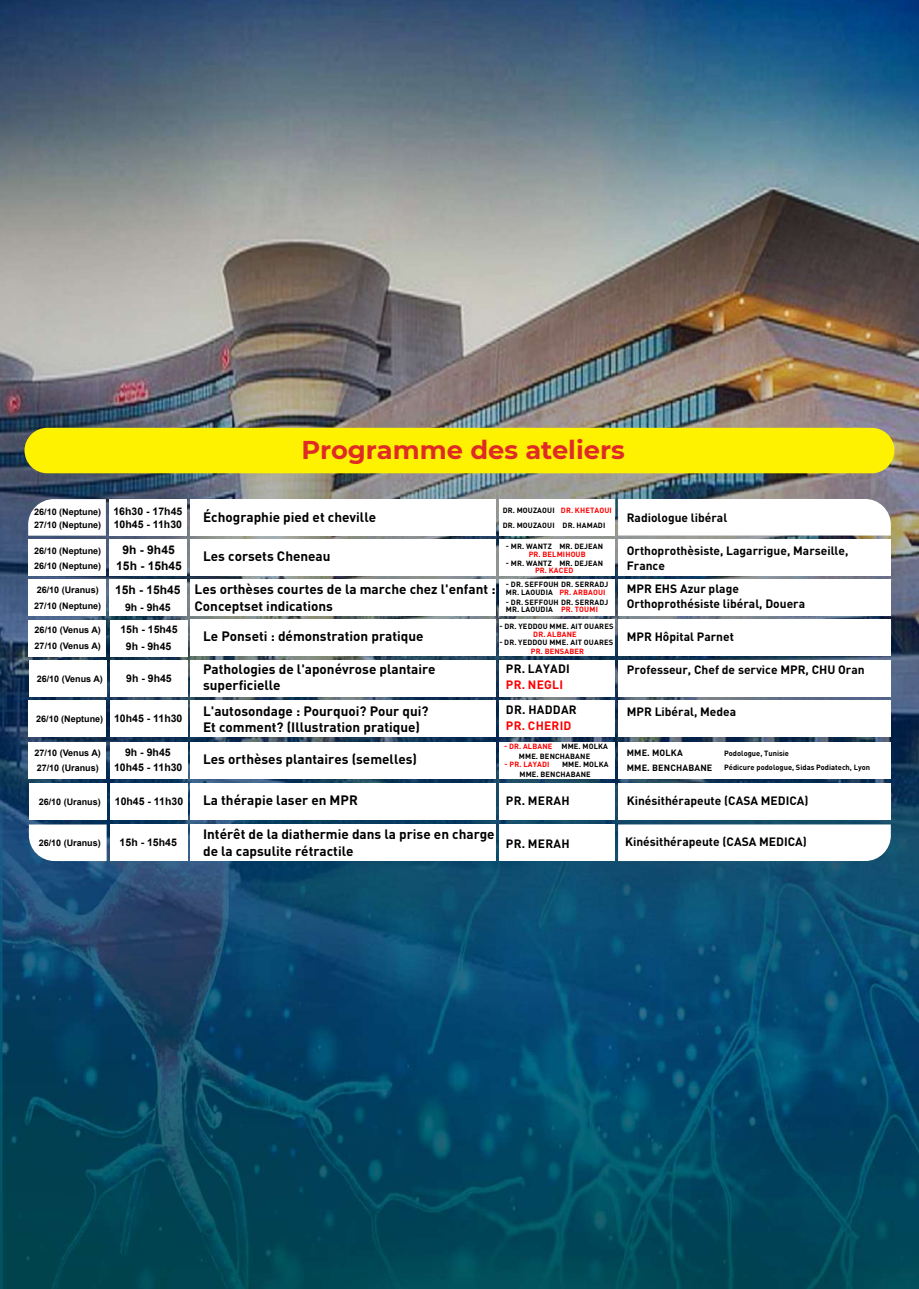
<style>
.page{position:relative;width:919px;height:1289px;background:#fff}
.page>*{position:absolute;margin:0;border:0;box-sizing:border-box;transform-origin:0 0}
.t1{font:700 25.8px "Montserrat";color:#df2b26}
.t2{font:700 13.5px/16.2px "DIN Pro";color:#000}
.t3{font:700 12px/14.4px "DIN Pro";color:#000}
.t4{font:700 12px/15.9px "Arial";color:#000;text-align:center}
.t5{font:700 12px "DIN Pro";letter-spacing:.02em;color:#000}
.t6{font:700 12px "DIN Pro";letter-spacing:.02em;color:#f00}
.t7{font:700 10.5px/16.5px "Arial";color:#000;text-align:center}
.t8{font:700 9px/15.6px "Arial";color:#000}
.t9{font:700 9px "DIN Pro";letter-spacing:.02em;color:#000}
.t10{font:700 7.5px/15.1px "DIN Pro";letter-spacing:.02em;color:#000}
.t11{font:700 7.5px "DIN Pro";letter-spacing:.02em;color:#f00}
.t12{font:700 7.5px "DIN Pro";color:#000}
.s1{font-size:10.5px}
.s2{color:#f00}
</style>
<div class="page">
<img style="left:0;top:0;width:918px;height:1288px">
<div style="left:25px;top:428px;width:869px;height:45px;background:#fff200;border-radius:23px"></div>
<div style="left:191px;top:499px;width:305px;height:36px;background:#fff"></div>
<div style="left:499px;top:499px;width:115px;height:36px;background:#fff"></div>
<svg style="left:618px;top:499px;width:272px;height:36px"></svg>
<div style="left:191px;top:539px;width:305px;height:36px;background:#fff"></div>
<div style="left:499px;top:539px;width:115px;height:36px;background:#fff"></div>
<div style="left:618px;top:539px;width:272px;height:36px;background:#fff"></div>
<div style="left:191px;top:579px;width:305px;height:37px;background:#fff"></div>
<div style="left:499px;top:579px;width:115px;height:36px;background:#fff"></div>
<div style="left:618px;top:579px;width:272px;height:36px;background:#fff"></div>
<div style="left:191px;top:619px;width:305px;height:37px;background:#fff"></div>
<div style="left:499px;top:619px;width:115px;height:37px;background:#fff"></div>
<div style="left:618px;top:619px;width:272px;height:37px;background:#fff"></div>
<div style="left:191px;top:660px;width:305px;height:36px;background:#fff"></div>
<div style="left:499px;top:660px;width:115px;height:36px;background:#fff"></div>
<div style="left:618px;top:660px;width:272px;height:36px;background:#fff"></div>
<div style="left:191px;top:700px;width:305px;height:37px;background:#fff"></div>
<div style="left:499px;top:700px;width:115px;height:37px;background:#fff"></div>
<div style="left:618px;top:700px;width:272px;height:37px;background:#fff"></div>
<div style="left:191px;top:742px;width:305px;height:36px;background:#fff"></div>
<div style="left:499px;top:742px;width:115px;height:36px;background:#fff"></div>
<div style="left:499px;top:783px;width:115px;height:36px;background:#fff"></div>
<div style="left:499px;top:824px;width:115px;height:37px;background:#fff"></div>
<div style="left:618px;top:741px;width:272px;height:37px;background:#fff"></div>
<div style="left:191px;top:783px;width:305px;height:36px;background:#fff"></div>
<div style="left:618px;top:783px;width:272px;height:36px;background:#fff"></div>
<div style="left:109px;top:499px;width:78px;height:36px;background:#fff"></div>
<svg style="left:28px;top:499px;width:78px;height:36px"></svg>
<div style="left:109px;top:539px;width:78px;height:36px;background:#fff"></div>
<div style="left:28px;top:539px;width:78px;height:36px;background:#fff"></div>
<div style="left:109px;top:579px;width:78px;height:36px;background:#fff"></div>
<div style="left:28px;top:579px;width:78px;height:36px;background:#fff"></div>
<div style="left:110px;top:620px;width:77px;height:36px;background:#fff"></div>
<div style="left:29px;top:620px;width:77px;height:36px;background:#fff"></div>
<div style="left:110px;top:660px;width:78px;height:37px;background:#fff"></div>
<div style="left:29px;top:660px;width:78px;height:37px;background:#fff"></div>
<div style="left:110px;top:700px;width:77px;height:37px;background:#fff"></div>
<div style="left:29px;top:700px;width:77px;height:37px;background:#fff"></div>
<div style="left:110px;top:742px;width:77px;height:36px;background:#fff"></div>
<div style="left:29px;top:742px;width:77px;height:36px;background:#fff"></div>
<div style="left:110px;top:783px;width:77px;height:36px;background:#fff"></div>
<div style="left:29px;top:783px;width:78px;height:36px;background:#fff"></div>
<div style="left:110px;top:824px;width:78px;height:37px;background:#fff"></div>
<svg style="left:29px;top:824px;width:78px;height:37px"></svg>
<svg style="left:618px;top:824px;width:272px;height:37px"></svg>
<div style="left:191px;top:824px;width:305px;height:37px;background:#fff"></div>
<h1 class="t1" style="left:301px;top:431px;width:324px">Programme des ateliers</h1>
<p class="t8" style="left:34px;top:504px;width:150px">26/10 (Neptune) <span class="s1">16h30 - 17h45</span></p>
<p class="t8" style="left:34px;top:517px;width:149px">27/10 (Neptune) <span class="s1">10h45 - 11h30</span></p>
<p class="t8" style="left:34px;top:543px;width:69px">26/10 (Neptune)<br>26/10 (Neptune)</p>
<p class="t8" style="left:34px;top:582px;width:69px">26/10 (Uranus)<br>27/10 (Neptune)</p>
<p class="t4" style="left:116px;top:541px;width:67px">9h - 9h45<br>15h - 15h45</p>
<p class="t4" style="left:115px;top:582px;width:67px">15h - 15h45</p>
<p class="t7" style="left:125px;top:599px;width:47px">9h - 9h45</p>
<p class="t8" style="left:35px;top:622px;width:68px">26/10 (Venus A)<br>27/10 (Venus A)</p>
<p class="t8" style="left:37px;top:670px;width:68px">26/10 (Venus A)</p>
<p class="t8" style="left:36px;top:711px;width:69px">26/10 (Neptune)</p>
<p class="t7" style="left:120px;top:621px;width:59px">15h - 15h45<br>9h - 9h45</p>
<p class="t7" style="left:126px;top:669px;width:47px">9h - 9h45</p>
<p class="t7" style="left:114px;top:710px;width:70px">10h45 - 11h30</p>
<p class="t10" style="left:502px;top:502px;width:53px">DR. MOUZAOUI<br>DR. MOUZAOUI</p>
<p class="t11" style="left:561px;top:504px;width:52px">DR. KHETAOUI</p>
<p class="t2" style="left:203px;top:507px;width:174px">Échographie pied et cheville</p>
<p class="t3" style="left:626px;top:508px;width:102px">Radiologue libéral</p>
<p class="t3" style="left:626px;top:542px;width:223px">Orthoprothèsiste, Lagarrigue, Marseille,<br>France</p>
<p class="t10" style="left:562px;top:517px;width:44px">DR. HAMADI</p>
<p class="t10" style="left:506px;top:538px;width:99px">- MR. WANTZ MR. DEJEAN</p>
<p class="t11" style="left:528px;top:548px;width:59px">PR. BELMIHOUB</p>
<p class="t10" style="left:506px;top:554px;width:47px">- MR. WANTZ</p>
<p class="t11" style="left:535px;top:564px;width:40px">PR. KACED</p>
<p class="t2" style="left:203px;top:546px;width:129px">Les corsets Cheneau</p>
<p class="t10" style="left:559px;top:554px;width:45px">MR. DEJEAN</p>
<p class="t10" style="left:506px;top:576px;width:104px">- DR. SEFFOUH DR. SERRADJ</p>
<p class="t2" style="left:194px;top:580px;width:302px">Les orthèses courtes de la marche chez l'enfant :<br>Conceptset indications</p>
<p class="t2" style="left:203px;top:626px;width:222px">Le Ponseti : démonstration pratique</p>
<p class="t3" style="left:626px;top:628px;width:109px">MPR Hôpital Parnet</p>
<p class="t3" style="left:626px;top:660px;width:239px">Professeur, Chef de service MPR, CHU Oran</p>
<p class="t3" style="left:626px;top:580px;width:180px;line-height:15px">MPR EHS Azur plage<br>Orthoprothésiste libéral, Douera</p>
<p class="t10" style="left:506px;top:584px;width:101px">MR. LAOUDIA <span class="s2">PR. ARBAOUI</span></p>
<p class="t10" style="left:506px;top:597px;width:104px;line-height:7.9px">- DR. SEFFOUH DR. SERRADJ<br>MR. LAOUDIA <span class="s2">PR. TOUMI</span></p>
<p class="t10" style="left:499px;top:617px;width:115px">- DR. YEDDOU MME. AIT OUARES</p>
<p class="t11" style="left:533px;top:628px;width:45px">DR. ALBANE</p>
<p class="t10" style="left:499px;top:634px;width:115px">- DR. YEDDOU MME. AIT OUARES</p>
<p class="t11" style="left:531px;top:644px;width:55px">PR. BENSABER</p>
<p class="t2" style="left:203px;top:659px;width:234px">Pathologies de l'aponévrose plantaire superficielle</p>
<p class="t5" style="left:506px;top:658px;width:65px">PR. LAYADI</p>
<p class="t6" style="left:506px;top:674px;width:59px">PR. NEGLI</p>
<p class="t2" style="left:203px;top:701px;width:227px">L'autosondage : Pourquoi? Pour qui?<br>Et comment? (Illustration pratique)</p>
<p class="t5" style="left:506px;top:699px;width:72px">DR. HADDAR</p>
<p class="t3" style="left:626px;top:702px;width:111px">MPR Libéral, Medea</p>
<p class="t6" style="left:506px;top:715px;width:67px">PR. CHERID</p>
<p class="t10" style="left:561px;top:738px;width:48px">MME. MOLKA</p>
<p class="t11" style="left:504px;top:740px;width:50px">- DR. ALBANE</p>
<p class="t10" style="left:519px;top:765px;width:73px">MME. BENCHABANE</p>
<p class="t7" style="left:125px;top:744px;width:47px">9h - 9h45</p>
<p class="t8" style="left:35px;top:745px;width:68px;line-height:14.7px">27/10 (Venus A)<br>27/10 (Uranus)</p>
<p class="t10" style="left:519px;top:747px;width:73px">MME. BENCHABANE</p>
<p class="t9" style="left:626px;top:745px;width:57px">MME. MOLKA</p>
<p class="t12" style="left:724px;top:747px;width:66px">Podologue, Tunisie</p>
<p class="t2" style="left:203px;top:749px;width:215px">Les orthèses plantaires (semelles)</p>
<p class="t2" style="left:203px;top:790px;width:156px">La thérapie laser en MPR</p>
<p class="t3" style="left:626px;top:791px;width:183px">Kinésithérapeute (CASA MEDICA)</p>
<p class="t3" style="left:625px;top:833px;width:183px">Kinésithérapeute (CASA MEDICA)</p>
<p class="t11" style="left:504px;top:758px;width:46px">- PR. LAYADI</p>
<p class="t10" style="left:562px;top:756px;width:48px">MME. MOLKA</p>
<p class="t7" style="left:114px;top:759px;width:70px">10h45 - 11h30</p>
<p class="t7" style="left:115px;top:793px;width:70px">10h45 - 11h30</p>
<p class="t7" style="left:120px;top:834px;width:59px">15h - 15h45</p>
<p class="t9" style="left:626px;top:760px;width:87px">MME. BENCHABANE</p>
<p class="t12" style="left:724px;top:761px;width:147px">Pédicure podologue, Sidas Podiatech, Lyon</p>
<p class="t3" style="left:506px;top:791px;width:65px">PR. MERAH</p>
<p class="t3" style="left:506px;top:835px;width:65px">PR. MERAH</p>
<p class="t8" style="left:39px;top:794px;width:64px">26/10 (Uranus)</p>
<p class="t8" style="left:39px;top:835px;width:64px">26/10 (Uranus)</p>
<p class="t2" style="left:203px;top:824px;width:293px">Intérêt de la diathermie dans la prise en charge de la capsulite rétractile</p>
</div>
